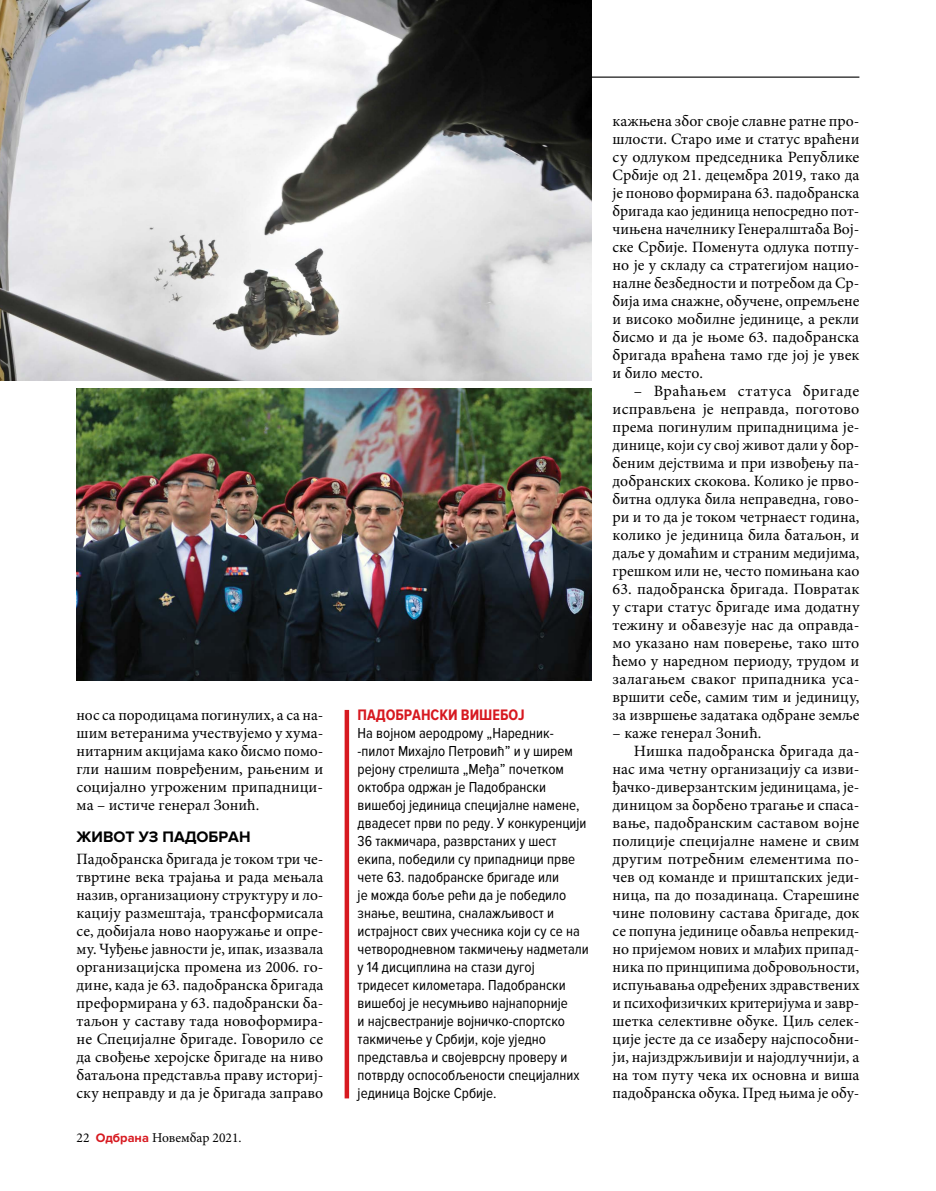
<style>
.page{position:relative;width:936px;height:1191px;background:#fff}
.page>*{position:absolute;margin:0;border:0;box-sizing:border-box;transform-origin:0 0}
.t1{font:15.75px/18px "Minion Pro";color:#000;text-align:justify}
.t2{font:700 15.75px "Proxima Nova Cond";color:#d71920}
.t3{font:700 15.75px "Proxima Nova";color:#000}
.t4{font:15px/18px "Proxima Nova Cond";color:#000}
.t5{font:13.5px "Minion Pro";color:#000}
.s1{font-family:"Proxima Nova";font-weight:700;font-size:12.75px;color:#d71920}
</style>
<div class="page">
<hr style="left:77px;top:77px;width:782px;height:1px;background:#000">
<div style="left:344px;top:710px;width:5px;height:388px;background:#d71920"></div>
<img style="left:0;top:0;width:591px;height:380px">
<img style="left:77px;top:389px;width:514px;height:292px">
<p class="t1" style="left:77px;top:706px;width:248px">нос са породицама погинулих, а са на&shy;шим ветеранима учествујемо у хума&shy;нитарним акцијама како бисмо помо&shy;гли нашим повређеним, рањеним и социјално угроженим припадници&shy;ма – истиче генерал Зонић.</p>
<p class="t3" style="left:77px;top:827px;width:175px">ЖИВОТ УЗ ПАДОБРАН</p>
<p class="t1" style="left:77px;top:850px;width:248px">Падобранска бригада је током три че&shy;твртине века трајања и рада мењала назив, организациону структуру и ло&shy;кацију размештаја, трансформисала се, добијала ново наоружање и опре&shy;му. Чуђење јавности је, ипак, изазвала организацијска промена из 2006. го&shy;дине, када је 63. падобранска бригада преформирана у 63. падобрански ба&shy;таљон у саставу тада новоформира&shy;не Специјалне бригаде. Говорило се да свођење херојске бригаде на ниво батаљона представља праву историј&shy;ску неправду и да је бригада заправо</p>
<p class="t5" style="left:77px;top:1129px;width:166px">22 <span class="s1">Одбрана</span> Новембар 2021.</p>
<p class="t2" style="left:357px;top:706px;width:169px">ПАДОБРАНСКИ ВИШЕБОЈ</p>
<p class="t4" style="left:357px;top:724px;width:233px">На војном аеродрому „Наредник--пилот Михајло Петровић” и у ширем рејону стрелишта „Међа” почетком октобра одржан је Падобрански вишебој јединица специјалне намене, двадесет први по реду. У конкуренцији 36 такмичара, разврстаних у шест екипа, победили су припадници прве чете 63. падобранске бригаде или<br>је можда боље рећи да је победило знање, вештина, сналажљивост и истрајност свих учесника који су се на четвородневном такмичењу надметали у 14 дисциплина на стази дугој тридесет километара. Падобрански вишебој је несумњиво најнапорније<br>и најсвестраније војничко-спортско такмичење у Србији, које уједно представља и својеврсну проверу и потврду оспособљености специјалних јединица Војске Србије.</p>
<p class="t1" style="left:612px;top:112px;width:248px">кажњена због своје славне ратне про&shy;шлости. Старо име и статус враћени су одлуком председника Републике Србије од 21. децембра 2019, тако да је поново формирана 63. падобранска бригада као јединица непосредно пот&shy;чињена начелнику Генералштаба Вој&shy;ске Србије. Поменута одлука потпу&shy;но је у складу са стратегијом нацио&shy;налне безбедности и потребом да Ср&shy;бија има снажне, обучене, опремљене и високо мобилне јединице, а рекли бисмо и да је њоме 63. падобранска бригада враћена тамо где јој је увек и било место.</p>
<p class="t1" style="left:612px;top:382px;width:248px;text-indent:21px">– Враћањем статуса бригаде исправљена је неправда, поготово према погинулим припадницима је&shy;динице, који су свој живот дали у бор&shy;беним дејствима и при извођењу па&shy;добранских скокова. Колико је прво&shy;битна одлука била неправедна, гово&shy;ри и то да је током четрнаест година, колико је јединица била батаљон, и даље у домаћим и страним медијима, грешком или не, често помињана као</p>
<p class="t1" style="left:612px;top:580px;width:248px">63. падобранска бригада. Повратак у стари статус бригаде има додатну тежину и обавезује нас да оправда&shy;мо указано нам поверење, тако што ћемо у наредном периоду, трудом и залагањем сваког припадника уса&shy;вршити себе, самим тим и јединицу, за извршење задатака одбране земље</p>
<p class="t1" style="left:612px;top:724px;width:150px">– каже генерал Зонић.</p>
<p class="t1" style="left:634px;top:742px;width:227px">Нишка падобранска бригада да-</p>
<p class="t1" style="left:612px;top:760px;width:248px">нас има четну организацију са изви-</p>
<p class="t1" style="left:612px;top:778px;width:248px">ђачко-диверзантским јединицама, је-</p>
<p class="t1" style="left:612px;top:796px;width:248px">диницом за борбено трагање и спаса-</p>
<p class="t1" style="left:612px;top:814px;width:248px">вање, падобранским саставом војне</p>
<p class="t1" style="left:612px;top:832px;width:248px">полиције специјалне намене и свим</p>
<p class="t1" style="left:612px;top:850px;width:248px">другим потребним елементима по-</p>
<p class="t1" style="left:612px;top:868px;width:248px">чев од команде и приштапских једи-</p>
<p class="t1" style="left:612px;top:886px;width:248px">ница, па до позадинаца. Старешине</p>
<p class="t1" style="left:612px;top:904px;width:248px">чине половину састава бригаде, док</p>
<p class="t1" style="left:612px;top:922px;width:248px">се попуна јединице обавља непрекид-</p>
<p class="t1" style="left:612px;top:940px;width:248px">но пријемом нових и млађих припад-</p>
<p class="t1" style="left:612px;top:958px;width:248px">ника по принципима добровољности,</p>
<p class="t1" style="left:612px;top:976px;width:248px">испуњавања одређених здравствених</p>
<p class="t1" style="left:612px;top:994px;width:248px">и психофизичких критеријума и завр-</p>
<p class="t1" style="left:612px;top:1012px;width:248px">шетка селективне обуке. Циљ селек-</p>
<p class="t1" style="left:612px;top:1030px;width:248px">ције јесте да се изаберу најспособни-</p>
<p class="t1" style="left:612px;top:1048px;width:248px">ји, најиздржљивији и најодлучнији, а</p>
<p class="t1" style="left:612px;top:1066px;width:248px">на том путу чека их основна и виша</p>
<p class="t1" style="left:612px;top:1084px;width:248px">падобранска обука. Пред њима је обу-</p>
</div>
